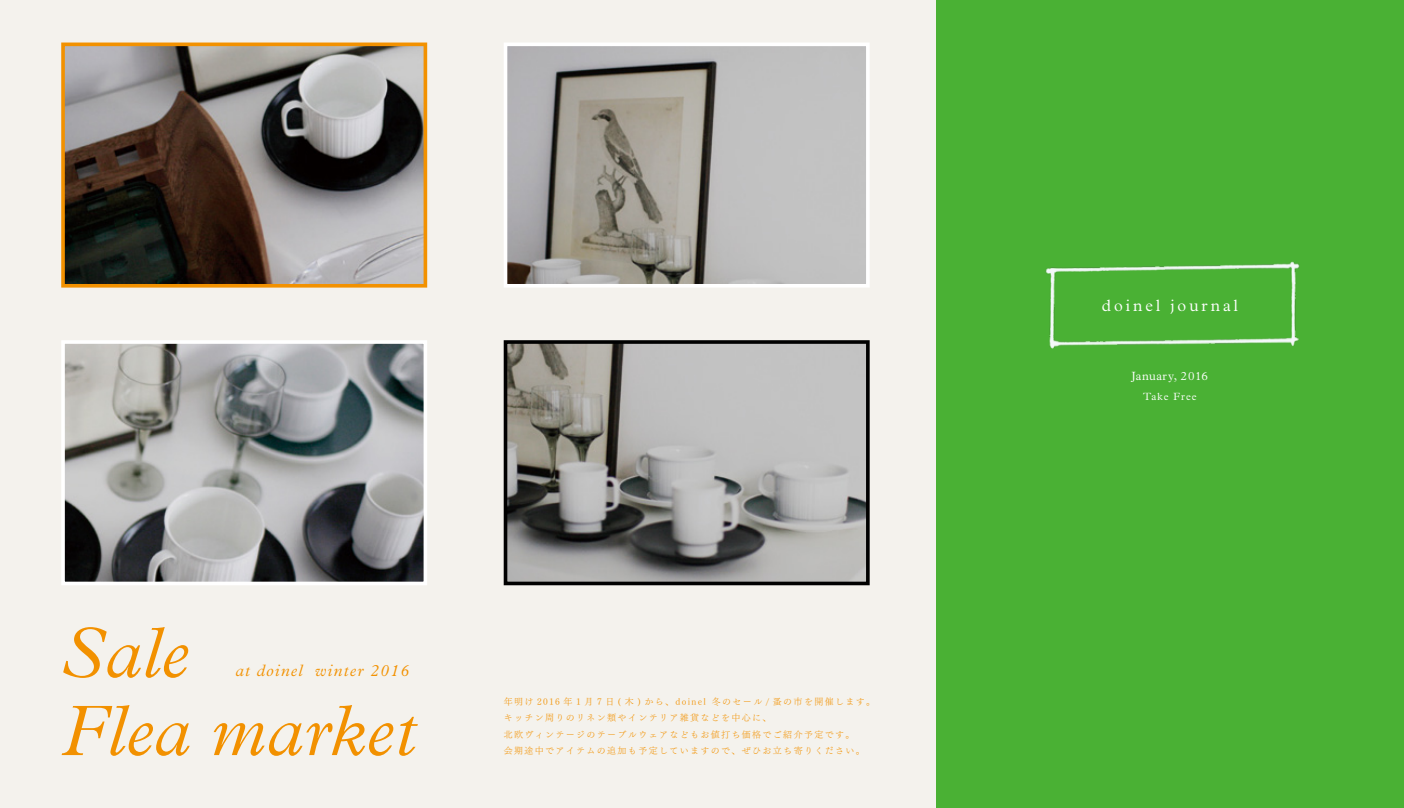
<style>
.page{position:relative;width:1404px;height:808px;background:#fff}
.page>*{position:absolute;margin:0;border:0;box-sizing:border-box;transform-origin:0 0}
.t1{font:italic 300 72px/78px "Plantin Std";letter-spacing:.01em;color:#f29100}
.t2{font:italic 300 16.5px "Plantin Std";letter-spacing:.075em;color:#f29100}
.t3{font:300 16.5px "Plantin Std";letter-spacing:.18em;color:#fff}
.t4{font:300 12px "Plantin Std";letter-spacing:.04em;color:#fff}
.t5{font:300 10.5px "Plantin Std";letter-spacing:.1em;color:#fff}
.t6{font:9px/16.2px "Tsuku Min Pr 5 L";letter-spacing:.15em;color:#f29100}
</style>
<div class="page">
<div style="left:0;top:1px;width:935px;height:807px;background:#f4f2ed"></div>
<div style="left:935px;top:1px;width:467px;height:807px;background:#4ab134"></div>
<img style="left:1045px;top:261px;width:255px;height:88px">
<img style="left:66px;top:48px;width:356px;height:235px">
<div style="left:61px;top:43px;width:366px;height:245px;border:4px solid #f29100"></div>
<img style="left:508px;top:345px;width:356px;height:235px">
<div style="left:503px;top:340px;width:366px;height:245px;border:4px solid #000"></div>
<img style="left:508px;top:48px;width:356px;height:235px">
<div style="left:503px;top:43px;width:366px;height:245px;border:4px solid #fff"></div>
<img style="left:66px;top:345px;width:356px;height:235px">
<div style="left:61px;top:340px;width:366px;height:245px;border:4px solid #fff"></div>
<h1 class="t1" style="left:61px;top:615px;width:356px">Sale<br>Flea market</h1>
<h2 class="t2" style="left:235px;top:661px;width:175px">at doinel winter 2016</h2>
<p class="t6" style="left:503px;top:693px;width:373px">年明け 2016 年 1 月 7 日 ( 木 ) から、doinel 冬のセール / 蚤の市を開催します。キッチン周りのリネン類やインテリア雑貨などを中心に、<br>北欧ヴィンテージのテーブルウェアなどもお値打ち価格でご紹介予定です。<br>会期途中でアイテムの追加も予定していますので、ぜひお立ち寄りください。</p>
<h2 class="t3" style="left:1101px;top:296px;width:138px">doinel journal</h2>
<h3 class="t4" style="left:1131px;top:369px;width:78px">January, 2016</h3>
<p class="t5" style="left:1143px;top:390px;width:55px">Take Free</p>
</div>
